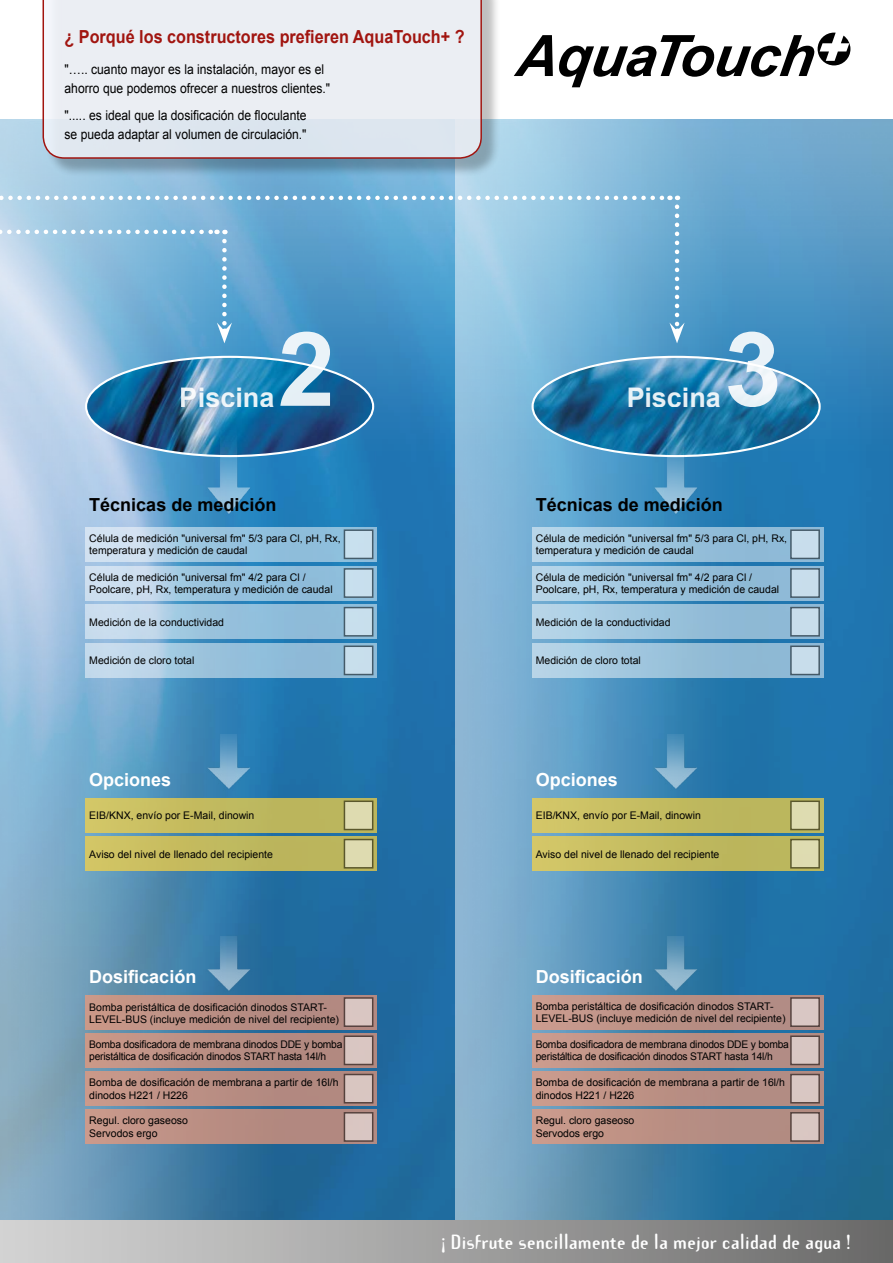
<style>
.page{position:relative;width:893px;height:1263px;background:#fff}
.page>*{position:absolute;margin:0;border:0;box-sizing:border-box;transform-origin:0 0}
.t1{font:700 103.2px "Arial";color:#fff}
.t2{font:700 27px "Arial";color:#fff}
.t3{font:700 18px "Template Gothic";color:#fff}
.t4{font:700 18px "Arial";color:#a11510;scale:.9 1}
.t5{font:700 18px "Arial";color:#fff}
.t6{font:700 18px "Arial";color:#000}
.t7{font:13.5px/19.2px "Arial";color:#000;scale:.9 1}
.t8{font:10.5px/12.6px "Arial";color:#000}
.t9{font:10.5px/12.6px "Arial";letter-spacing:-.02em;color:#000}
</style>
<div class="page">
<img style="left:278px;top:467px;width:615px;height:753px">
<img style="left:455px;top:467px;width:286px;height:753px">
<img style="left:0;top:467px;width:278px;height:753px">
<div style="left:0;top:1220px;width:893px;height:43px;background:linear-gradient(to right,#d6d6d6,#6b6a6a)"></div>
<img style="left:0;top:119px;width:893px;height:348px">
<img style="left:646px;top:936px;width:58px;height:59px">
<img style="left:200px;top:936px;width:58px;height:59px">
<img style="left:200px;top:734px;width:58px;height:64px">
<img style="left:646px;top:734px;width:58px;height:64px">
<svg style="left:514px;top:35px;width:39px;height:41px"></svg>
<svg style="left:559px;top:33px;width:291px;height:54px"></svg>
<img style="left:86px;top:357px;width:287px;height:99px">
<img style="left:533px;top:357px;width:287px;height:99px">
<svg style="left:363px;top:176px;width:212px;height:213px"></svg>
<img style="left:646px;top:395px;width:58px;height:132px">
<img style="left:200px;top:395px;width:58px;height:132px">
<svg style="left:217px;top:241px;width:15px;height:102px"></svg>
<svg style="left:669px;top:207px;width:16px;height:136px"></svg>
<svg style="left:0;top:230px;width:217px;height:4px"></svg>
<svg style="left:0;top:196px;width:670px;height:4px"></svg>
<div style="left:45px;top:0;width:456px;height:177px;background:#000;opacity:.3"></div>
<svg style="left:43px;top:0;width:439px;height:159px"></svg>
<svg style="left:531px;top:798px;width:292px;height:34px;fill:#c1ba60"></svg>
<div style="left:791px;top:801px;width:28px;height:28px;background:#dedcb1"></div>
<div style="left:531px;top:837px;width:292px;height:34px;background:linear-gradient(to right,#d2c667,#b3b059)"></div>
<div style="left:791px;top:839px;width:28px;height:29px;background:#dedcb1"></div>
<svg style="left:531px;top:995px;width:292px;height:34px;fill:#b98f85"></svg>
<div style="left:791px;top:998px;width:28px;height:28px;background:#d9c7c4"></div>
<svg style="left:531px;top:1033px;width:292px;height:34px;fill:#b98f85"></svg>
<div style="left:791px;top:1036px;width:28px;height:28px;background:#d9c7c3"></div>
<svg style="left:531px;top:1071px;width:292px;height:35px;fill:#b98f84"></svg>
<div style="left:791px;top:1074px;width:28px;height:29px;background:#d9c7c3"></div>
<svg style="left:531px;top:1110px;width:292px;height:34px;fill:#b98e83"></svg>
<div style="left:791px;top:1113px;width:28px;height:28px;background:#d9c7c2"></div>
<svg style="left:85px;top:798px;width:292px;height:34px;fill:#c1ba5f"></svg>
<div style="left:344px;top:801px;width:29px;height:28px;background:#dedbb0"></div>
<div style="left:85px;top:837px;width:292px;height:34px;background:linear-gradient(to right,#d0c464,#b4af59)"></div>
<svg style="left:344px;top:839px;width:29px;height:29px"></svg>
<svg style="left:85px;top:995px;width:292px;height:34px;fill:#b88d83"></svg>
<div style="left:344px;top:998px;width:29px;height:28px;background:#d9c6c2"></div>
<div style="left:85px;top:1033px;width:292px;height:34px;background:linear-gradient(to right,#ce9c8d,#9e7b74)"></div>
<div style="left:344px;top:1036px;width:29px;height:28px;background:#d9c6c2"></div>
<div style="left:85px;top:1071px;width:292px;height:35px;background:linear-gradient(to right,#ce9c8e,#9e7a73)"></div>
<svg style="left:344px;top:1074px;width:29px;height:29px"></svg>
<svg style="left:85px;top:1110px;width:292px;height:34px;fill:#b88c82"></svg>
<div style="left:344px;top:1113px;width:29px;height:28px;background:#d9c6c2"></div>
<svg style="left:85px;top:527px;width:292px;height:34px"></svg>
<div style="left:344px;top:530px;width:29px;height:28px;background:#c8e0ee"></div>
<svg style="left:531px;top:527px;width:292px;height:34px"></svg>
<div style="left:791px;top:530px;width:28px;height:28px;background:#c8ddec"></div>
<svg style="left:85px;top:566px;width:292px;height:34px"></svg>
<div style="left:344px;top:569px;width:29px;height:28px;background:#c8dfee"></div>
<svg style="left:531px;top:566px;width:292px;height:34px"></svg>
<div style="left:791px;top:569px;width:28px;height:28px;background:#c8ddeb"></div>
<svg style="left:85px;top:605px;width:292px;height:34px"></svg>
<div style="left:344px;top:608px;width:29px;height:28px;background:#c8dfed"></div>
<svg style="left:531px;top:605px;width:292px;height:34px"></svg>
<div style="left:791px;top:608px;width:28px;height:28px;background:#c8ddeb"></div>
<svg style="left:85px;top:643px;width:292px;height:34px"></svg>
<div style="left:344px;top:646px;width:29px;height:28px;background:#c8deec"></div>
<svg style="left:531px;top:643px;width:292px;height:34px"></svg>
<div style="left:791px;top:646px;width:28px;height:28px;background:#c8ddeb"></div>
<h3 class="t4" style="left:65px;top:24px;width:446px">¿ Porqué los constructores prefieren AquaTouch+ ?</h3>
<p class="t7" style="left:65px;top:60px;width:297px">"….. cuanto mayor es la instalación, mayor es el ahorro que podemos ofrecer a nuestros clientes."</p>
<p class="t7" style="left:65px;top:105px;width:270px">"..... es ideal que la dosificación de floculante se pueda adaptar al volumen de circulación."</p>
<h1 class="t1" style="left:278px;top:298px;width:59px">2</h1>
<h2 class="t2" style="left:180px;top:378px;width:96px">Piscina</h2>
<h2 class="t2" style="left:626px;top:378px;width:96px">Piscina</h2>
<h1 class="t1" style="left:724px;top:298px;width:59px">3</h1>
<h3 class="t6" style="left:89px;top:492px;width:189px">Técnicas de medición</h3>
<h3 class="t6" style="left:536px;top:492px;width:189px">Técnicas de medición</h3>
<p class="t8" style="left:89px;top:532px;width:253px">Célula de medición "universal fm" 5/3 para Cl, pH, Rx, temperatura y medición de caudal</p>
<p class="t8" style="left:536px;top:532px;width:253px">Célula de medición "universal fm" 5/3 para Cl, pH, Rx, temperatura y medición de caudal</p>
<p class="t8" style="left:89px;top:570px;width:245px">Célula de medición "universal fm" 4/2 para Cl /<br>Poolcare, pH, Rx, temperatura y medición de caudal</p>
<p class="t8" style="left:536px;top:570px;width:245px">Célula de medición "universal fm" 4/2 para Cl /<br>Poolcare, pH, Rx, temperatura y medición de caudal</p>
<p class="t8" style="left:89px;top:615px;width:136px">Medición de la conductividad</p>
<p class="t8" style="left:536px;top:615px;width:136px">Medición de la conductividad</p>
<p class="t8" style="left:89px;top:654px;width:107px">Medición de cloro total</p>
<p class="t8" style="left:536px;top:654px;width:107px">Medición de cloro total</p>
<h3 class="t5" style="left:89px;top:767px;width:84px">Opciones</h3>
<h3 class="t5" style="left:536px;top:767px;width:84px">Opciones</h3>
<p class="t8" style="left:89px;top:809px;width:167px">EIB/KNX, envío por E-Mail, dinowin</p>
<p class="t8" style="left:89px;top:847px;width:185px">Aviso del nivel de llenado del recipiente</p>
<p class="t8" style="left:536px;top:809px;width:167px">EIB/KNX, envío por E-Mail, dinowin</p>
<p class="t8" style="left:536px;top:847px;width:185px">Aviso del nivel de llenado del recipiente</p>
<h3 class="t5" style="left:89px;top:964px;width:109px">Dosificación</h3>
<h3 class="t5" style="left:536px;top:964px;width:109px">Dosificación</h3>
<p class="t8" style="left:89px;top:1001px;width:251px">Bomba peristáltica de dosificación dinodos START-<br>LEVEL-BUS (incluye medición de nivel del recipiente)</p>
<p class="t9" style="left:89px;top:1038px;width:255px">Bomba dosificadora de membrana dinodos DDE y bomba peristáltica de dosificación dinodos START hasta 14l/h</p>
<p class="t8" style="left:89px;top:1076px;width:251px">Bomba de dosificación de membrana a partir de 16l/h dinodos H221 / H226</p>
<p class="t8" style="left:89px;top:1114px;width:100px">Regul. cloro gaseoso<br>Servodos ergo</p>
<p class="t8" style="left:536px;top:999px;width:251px">Bomba peristáltica de dosificación dinodos START-<br>LEVEL-BUS (incluye medición de nivel del recipiente)</p>
<p class="t9" style="left:536px;top:1038px;width:255px">Bomba dosificadora de membrana dinodos DDE y bomba peristáltica de dosificación dinodos START hasta 14l/h</p>
<p class="t8" style="left:536px;top:1076px;width:251px">Bomba de dosificación de membrana a partir de 16l/h dinodos H221 / H226</p>
<p class="t8" style="left:536px;top:1114px;width:100px">Regul. cloro gaseoso<br>Servodos ergo</p>
<h3 class="t3" style="left:441px;top:1229px;width:411px">¡ Disfrute sencillamente de la mejor calidad de agua !</h3>
</div>
